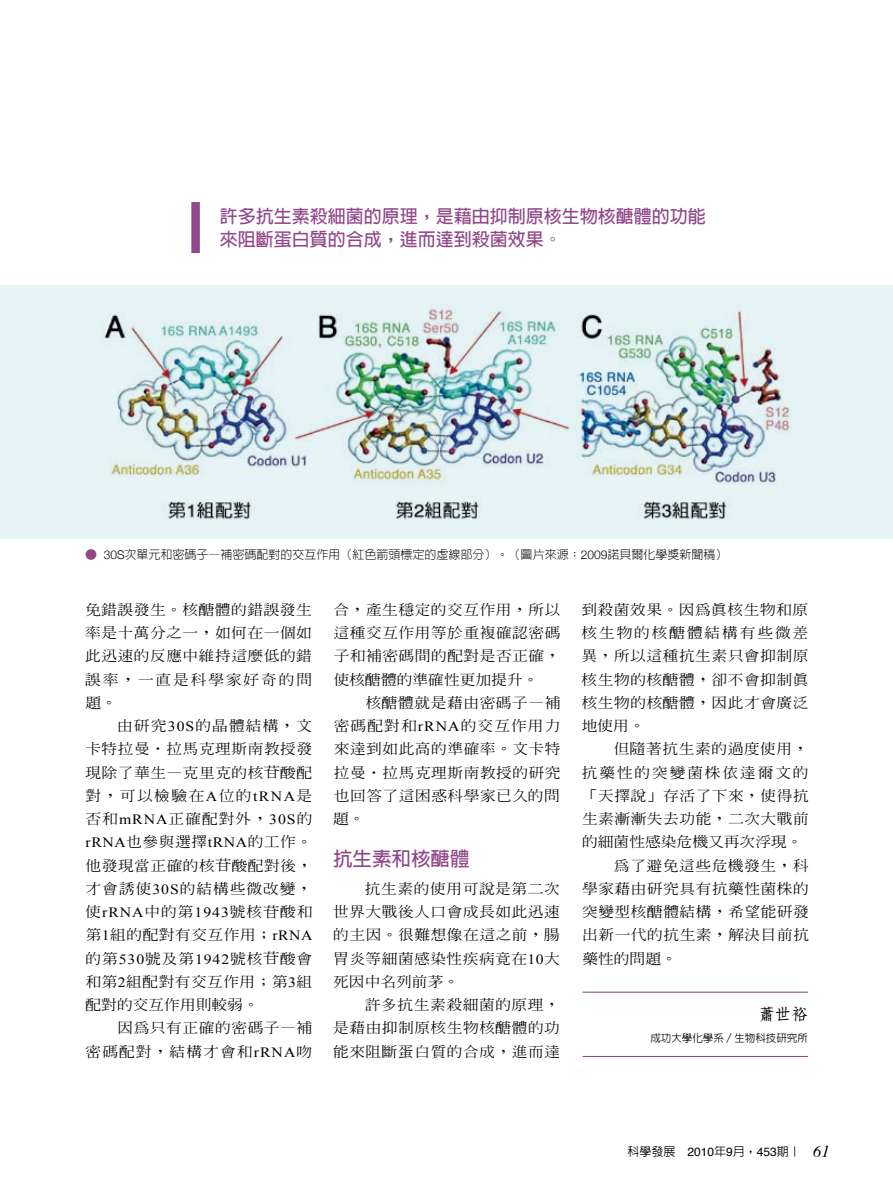
<style>
.page{position:relative;width:893px;height:1191px;background:#fff}
.page>*{position:absolute;margin:0;border:0;box-sizing:border-box;transform-origin:0 0}
.t1{font:700 19.5px "AR Hei B5";color:#904889}
.t2{font:700 18px/22.5px "AR Hei B5";color:#904889}
.t3{font:16.5px "DF Fang Song Std W6";color:#000}
.t4{font:500 14.1px/23.2px "AR Ming B5";letter-spacing:.03em;color:#000;text-align:justify;scale:1.11 1}
.t5{font:500 14.1px "AR Ming B5";color:#000;scale:1.11 1}
.t6{font:500 14.1px "AR Ming B5";letter-spacing:.115em;color:#000;scale:1.11 1}
.t7{font:300 12px "AR Hei B5";color:#000}
.t8{font:500 12px "AR Hei B5";color:#000}
.t9{font:500 10.5px "AR Hei B5";color:#000}
.s1{color:#904889}
.s2{font-family:"Helvetica Neue"}
.s3{font-family:"Times New Roman";font-weight:400}
.s4{font-family:"DF Ming Std W5";font-weight:400}
.s5{font-family:"Helvetica";font-weight:400}
.s6{font-family:"Times";font-weight:400;font-style:italic;font-size:16.5px}
</style>
<div class="page">
<div style="left:0;top:286px;width:893px;height:253px;background:#e6f4f6"></div>
<div style="left:191px;top:202px;width:9px;height:51px;background:#904889"></div>
<img style="left:103px;top:305px;width:689px;height:215px">
<hr style="left:583px;top:1056px;width:225px;height:1px;background:#904889">
<hr style="left:583px;top:991px;width:225px;height:1px;background:#904889">
<p class="t2" style="left:220px;top:205px;width:487px">許多抗生素殺細菌的原理，是藉由抑制原核生物核醣體的功能來阻斷蛋白質的合成，進而達到殺菌效果。</p>
<p class="t7" style="left:85px;top:549px;width:644px"><span class="s1">●</span> <span class="s2">30S</span>次單元和密碼子—補密碼配對的交互作用（紅色箭頭標定的虛線部分）。（圖片來源：<span class="s2">2009</span>諾貝爾化學獎新聞稿）</p>
<p class="t4" style="left:85px;top:598px;width:206px">免錯誤發生。核醣體的錯誤發生率是十萬分之一，如何在一個如此迅速的反應中維持這麼低的錯誤率，一直是科學家好奇的問題。</p>
<p class="t4" style="left:85px;top:714px;width:206px;text-indent:32px">由研究<span class="s3">30S</span>的晶體結構，文卡特拉曼‧拉馬克理斯南教授發現除了華生—克里克的核<span class="s4">苷</span>酸配對，可以檢驗在<span class="s3">A</span>位的<span class="s3">tRNA</span>是否和<span class="s3">mRNA</span>正確配對外，<span class="s3">30S</span>的<span class="s3">rRNA</span>也參與選擇<span class="s3">tRNA</span>的工作。他發現當正確的核<span class="s4">苷</span>酸配對後，才會誘使<span class="s3">30S</span>的結構些微改變，使<span class="s3">rRNA</span>中的第<span class="s3">1943</span>號核<span class="s4">苷</span>酸和第<span class="s3">1</span>組的配對有交互作用；<span class="s3">rRNA</span>的第<span class="s3">530</span>號及第<span class="s3">1942</span>號核<span class="s4">苷</span>酸會和第<span class="s3">2</span>組配對有交互作用；第<span class="s3">3</span>組配對的交互作用則較弱。</p>
<p class="t4" style="left:86px;top:1016px;width:206px;text-align:right">因為只有正確的密碼子—補<br>密碼配對，結構才會和<span class="s3">rRNA</span>吻</p>
<p class="t4" style="left:334px;top:598px;width:206px">合，產生穩定的交互作用，所以這種交互作用等於重複確認密碼子和補密碼間的配對是否正確，使核醣體的準確性更加提升。</p>
<p class="t4" style="left:333px;top:691px;width:207px;text-indent:33px">核醣體就是藉由密碼子—補密碼配對和<span class="s3">rRNA</span>的交互作用力來達到如此高的準確率。文卡特拉曼‧拉馬克理斯南教授的研究也回答了這困惑科學家已久的問題。</p>
<h1 class="t1" style="left:333px;top:848px;width:138px">抗生素和核醣體</h1>
<p class="t4" style="left:333px;top:877px;width:206px;text-indent:32px">抗生素的使用可說是第二次世界大戰後人口會成長如此迅速的主因。很難想像在這之前，腸胃炎等細菌感染性疾病竟在<span class="s3">10</span>大死因中名列前茅。</p>
<p class="t4" style="left:333px;top:993px;width:206px;text-indent:32px">許多抗生素殺細菌的原理，是藉由抑制原核生物核醣體的功能來阻斷蛋白質的合成，進而達</p>
<p class="t4" style="left:581px;top:598px;width:206px">到殺菌效果。因為真核生物和原核生物的核醣體結構有些微差異，所以這種抗生素只會抑制原核生物的核醣體，卻不會抑制真核生物的核醣體，因此才會廣泛地使用。</p>
<p class="t4" style="left:614px;top:737px;width:177px">但隨著抗生素的過度使用，</p>
<p class="t6" style="left:582px;top:765px;width:206px">抗藥性的突變菌株依達爾文的</p>
<p class="t4" style="left:582px;top:784px;width:206px">「天擇說」存活了下來，使得抗</p>
<p class="t4" style="left:582px;top:807px;width:206px">生素漸漸失去功能，二次大戰前</p>
<p class="t5" style="left:582px;top:835px;width:200px">的細菌性感染危機又再次浮現。</p>
<p class="t4" style="left:614px;top:853px;width:177px">為了避免這些危機發生，科</p>
<p class="t4" style="left:582px;top:877px;width:206px">學家藉由研究具有抗藥性菌株的</p>
<p class="t4" style="left:582px;top:900px;width:206px">突變型核醣體結構，希望能研發</p>
<p class="t4" style="left:582px;top:923px;width:206px">出新一代的抗生素，解決目前抗</p>
<p class="t4" style="left:582px;top:946px;width:87px">藥性的問題。</p>
<p class="t3" style="left:758px;top:1005px;width:51px">蕭世裕</p>
<p class="t9" style="left:650px;top:1032px;width:159px">成功大學化學系／生物科技研究所</p>
<p class="t8" style="left:627px;top:1145px;width:204px">科學發展 <span class="s5">2010</span>年<span class="s5">9</span>月，<span class="s5">453</span>期｜ <span class="s6">61</span></p>
</div>
